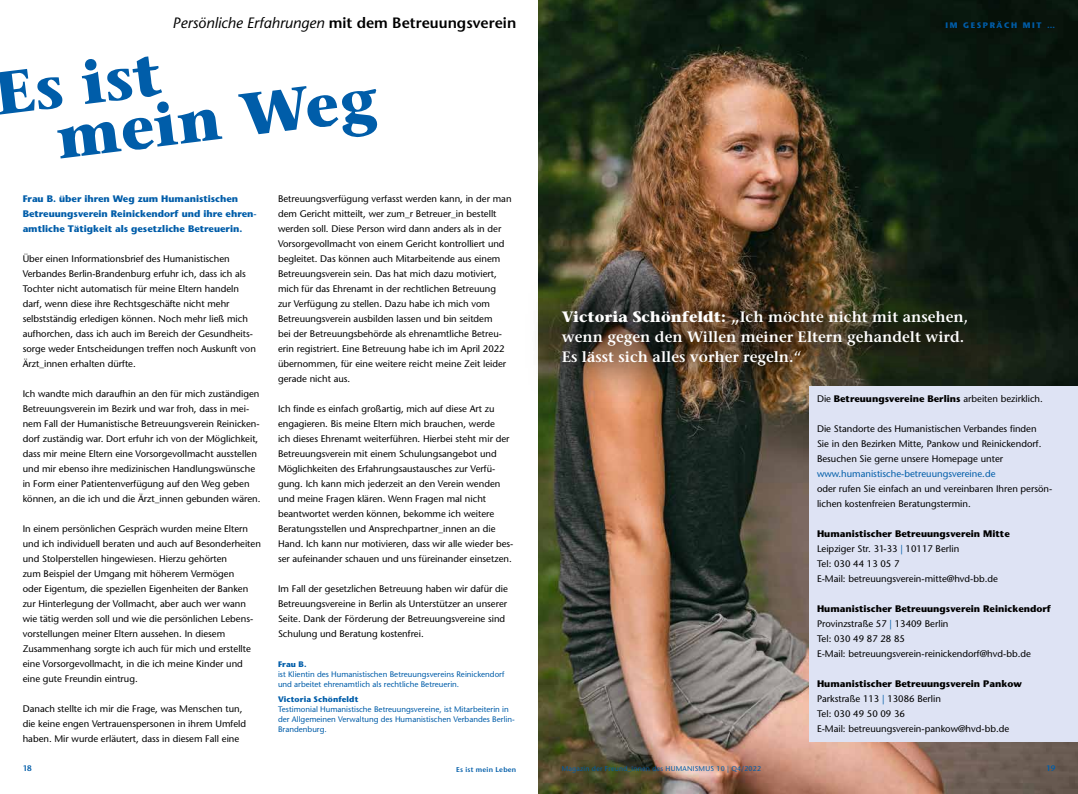
<style>
.page{position:relative;width:1078px;height:794px;background:#fff}
.page>*{position:absolute;margin:0;border:0;box-sizing:border-box;transform-origin:0 0}
.t1{font:700 60px/51px "Stone Serif";color:#005da9}
.t2{font:600 15px/20px "Stone Serif";color:#fff}
.t3{font:italic 15px "Stone Sans";color:#000}
.t4{font:9.5px/15px "Stone Sans";color:#000}
.t5{font:700 9.5px/15px "Stone Sans";color:#005da9}
.t6{font:700 9.5px "Stone Sans";color:#000}
.t7{font:9.5px "Stone Sans";color:#005da9}
.t8{font:8px/10px "Stone Sans";color:#005da9}
.t9{font:700 8px "Stone Sans";letter-spacing:.02em;color:#005da9}
.t10{font:700 8px "Stone Sans";letter-spacing:.2em;color:#005da9}
.t11{font:600 8px "Stone Sans";color:#005da9}
.t12{font:7px "Stone Sans";letter-spacing:.03em;color:#005da9}
.t13{font:600 7px "Stone Sans";letter-spacing:.03em;color:#005da9}
.s1{font-weight:600;font-style:normal}
.s2{font-weight:700}
.s3{font-weight:400}
.s4{color:#005da9}
</style>
<div class="page">
<img style="left:539px;top:0;width:538px;height:794px">
<div style="left:808px;top:387px;width:269px;height:355px;background:#dee3f4"></div>
<div style="left:524px;top:272px;width:478px;height:131px;background:#000;opacity:.75"></div>
<h2 class="t3" style="left:173px;top:14px;width:345px">Persönliche Erfahrungen <span class="s1">mit dem Betreuungsverein</span></h2>
<h1 class="t1" style="left:47px;top:61px;width:324px;text-indent:-57px;rotate:-7deg">Es ist<br>mein Weg</h1>
<p class="t5" style="left:23px;top:191px;width:236px">Frau B. über ihren Weg zum Humanistischen<br>Betreuungsverein Reinickendorf und ihre ehren&shy;amtliche Tätigkeit als gesetzliche Betreuerin.</p>
<p class="t4" style="left:23px;top:251px;width:235px">Über einen Informationsbrief des Humanistischen Verbandes Berlin-Brandenburg erfuhr ich, dass ich als Tochter nicht automatisch für meine Eltern handeln darf, wenn diese ihre Rechtsgeschäfte nicht mehr selbstständig erledigen können. Noch mehr ließ mich aufhorchen, dass ich auch im Bereich der Gesundheits&shy;sorge weder Entscheidungen treffen noch Auskunft von Ärzt_innen erhalten dürfte.</p>
<p class="t4" style="left:23px;top:386px;width:239px">Ich wandte mich daraufhin an den für mich zuständigen Betreuungsverein im Bezirk und war froh, dass in mei&shy;nem Fall der Humanistische Betreuungsverein Reinicken&shy;dorf zuständig war. Dort erfuhr ich von der Möglichkeit, dass mir meine Eltern eine Vorsorgevollmacht ausstellen und mir ebenso ihre medizinischen Handlungswünsche in Form einer Patientenverfügung auf den Weg geben können, an die ich und die Ärzt_innen gebunden wären.</p>
<p class="t4" style="left:23px;top:521px;width:240px">In einem persönlichen Gespräch wurden meine Eltern und ich individuell beraten und auch auf Besonderheiten und Stolperstellen hingewiesen. Hierzu gehörten<br>zum Beispiel der Umgang mit höherem Vermögen<br>oder Eigentum, die speziellen Eigenheiten der Banken zur Hinterlegung der Vollmacht, aber auch wer wann wie tätig werden soll und wie die persönlichen Lebens&shy;vorstellungen meiner Eltern aussehen. In diesem Zusammenhang sorgte ich auch für mich und erstellte eine Vorsorgevollmacht, in die ich meine Kinder und eine gute Freundin eintrug.</p>
<p class="t4" style="left:23px;top:701px;width:225px">Danach stellte ich mir die Frage, was Menschen tun, die keine engen Vertrauenspersonen in ihrem Umfeld haben. Mir wurde erläutert, dass in diesem Fall eine</p>
<p class="t4" style="left:278px;top:191px;width:235px">Betreuungsverfügung verfasst werden kann, in der man dem Gericht mitteilt, wer zum_r Betreuer_in bestellt werden soll. Diese Person wird dann anders als in der Vorsorgevollmacht von einem Gericht kontrolliert und begleitet. Das können auch Mitarbeitende aus einem Betreuungsverein sein. Das hat mich dazu motiviert, mich für das Ehrenamt in der rechtlichen Betreuung<br>zur Verfügung zu stellen. Dazu habe ich mich vom Betreuungsverein ausbilden lassen und bin seitdem<br>bei der Betreuungsbehörde als ehrenamtliche Betreu&shy;erin registriert. Eine Betreuung habe ich im April 2022 übernommen, für eine weitere reicht meine Zeit leider gerade nicht aus.</p>
<p class="t4" style="left:278px;top:401px;width:237px">Ich finde es einfach großartig, mich auf diese Art zu engagieren. Bis meine Eltern mich brauchen, werde<br>ich dieses Ehrenamt weiterführen. Hierbei steht mir der Betreuungsverein mit einem Schulungsangebot und Möglichkeiten des Erfahrungsaustausches zur Verfü&shy;gung. Ich kann mich jederzeit an den Verein wenden und meine Fragen klären. Wenn Fragen mal nicht beantwortet werden können, bekomme ich weitere Beratungsstellen und Ansprechpartner_innen an die Hand. Ich kann nur motivieren, dass wir alle wieder bes&shy;ser aufeinander schauen und uns füreinander einsetzen.</p>
<p class="t4" style="left:278px;top:581px;width:231px">Im Fall der gesetzlichen Betreuung haben wir dafür die Betreuungsvereine in Berlin als Unterstützer an unserer Seite. Dank der Förderung der Betreuungsvereine sind Schulung und Beratung kostenfrei.</p>
<p class="t9" style="left:278px;top:659px;width:30px">Frau B.</p>
<p class="t8" style="left:278px;top:669px;width:228px">ist Klientin des Humanistischen Betreuungsvereins Reinickendorf und arbeitet ehrenamtlich als rechtliche Betreuerin.</p>
<p class="t9" style="left:278px;top:694px;width:82px">Victoria Schönfeldt</p>
<p class="t8" style="left:278px;top:704px;width:238px">Testimonial Humanistische Betreuungsvereine, ist Mitarbeiterin in der Allgemeinen Verwaltung des Humanistischen Verbandes Berlin-<br>Brandenburg.</p>
<p class="t10" style="left:945px;top:21px;width:111px">IM GESPRÄCH MIT …</p>
<h2 class="t2" style="left:561px;top:306px;width:408px"><span class="s2">Victoria Schönfeldt: „</span>Ich möchte nicht mit ansehen, wenn gegen den Willen meiner Eltern gehandelt wird.<br>Es lässt sich alles vorher regeln.“</h2>
<p class="t6" style="left:816px;top:393px;width:227px"><span class="s3">Die</span> Betreuungsvereine Berlins <span class="s3">arbeiten bezirklich.</span></p>
<p class="t4" style="left:816px;top:421px;width:226px">Die Standorte des Humanistischen Verbandes finden<br>Sie in den Bezirken Mitte, Pankow und Reinickendorf.<br>Besuchen Sie gerne unsere Homepage unter</p>
<p class="t7" style="left:816px;top:468px;width:180px">www.humanistische-betreuungsvereine.de</p>
<p class="t4" style="left:816px;top:481px;width:237px">oder rufen Sie einfach an und vereinbaren Ihren persön&shy;lichen kostenfreien Beratungstermin.</p>
<p class="t4" style="left:816px;top:526px;width:194px"><span class="s2">Humanistischer Betreuungsverein Mitte </span>Leipziger Str. 31-33 <span class="s4">|</span> 10117 Berlin<br>Tel: 030 44 13 05 7<br>E-Mail: betreuungsverein-mitte@hvd-bb.de</p>
<p class="t4" style="left:816px;top:601px;width:235px"><span class="s2">Humanistischer Betreuungsverein Reinickendorf </span>Provinzstraße 57 <span class="s4">|</span> 13409 Berlin<br>Tel: 030 49 87 28 85<br>E-Mail: betreuungsverein-reinickendorf@hvd-bb.de</p>
<p class="t4" style="left:816px;top:676px;width:206px"><span class="s2">Humanistischer Betreuungsverein Pankow </span>Parkstraße 113 <span class="s4">|</span> 13086 Berlin<br>Tel: 030 49 50 09 36<br>E-Mail: betreuungsverein-pankow@hvd-bb.de</p>
<p class="t11" style="left:23px;top:763px;width:11px">18</p>
<p class="t11" style="left:1045px;top:763px;width:11px">19</p>
<p class="t13" style="left:456px;top:765px;width:62px">Es ist mein Leben</p>
<p class="t12" style="left:561px;top:764px;width:201px">Magazin der Freund_innen des HUMANISMUS 10 | Q4/2022</p>
</div>
